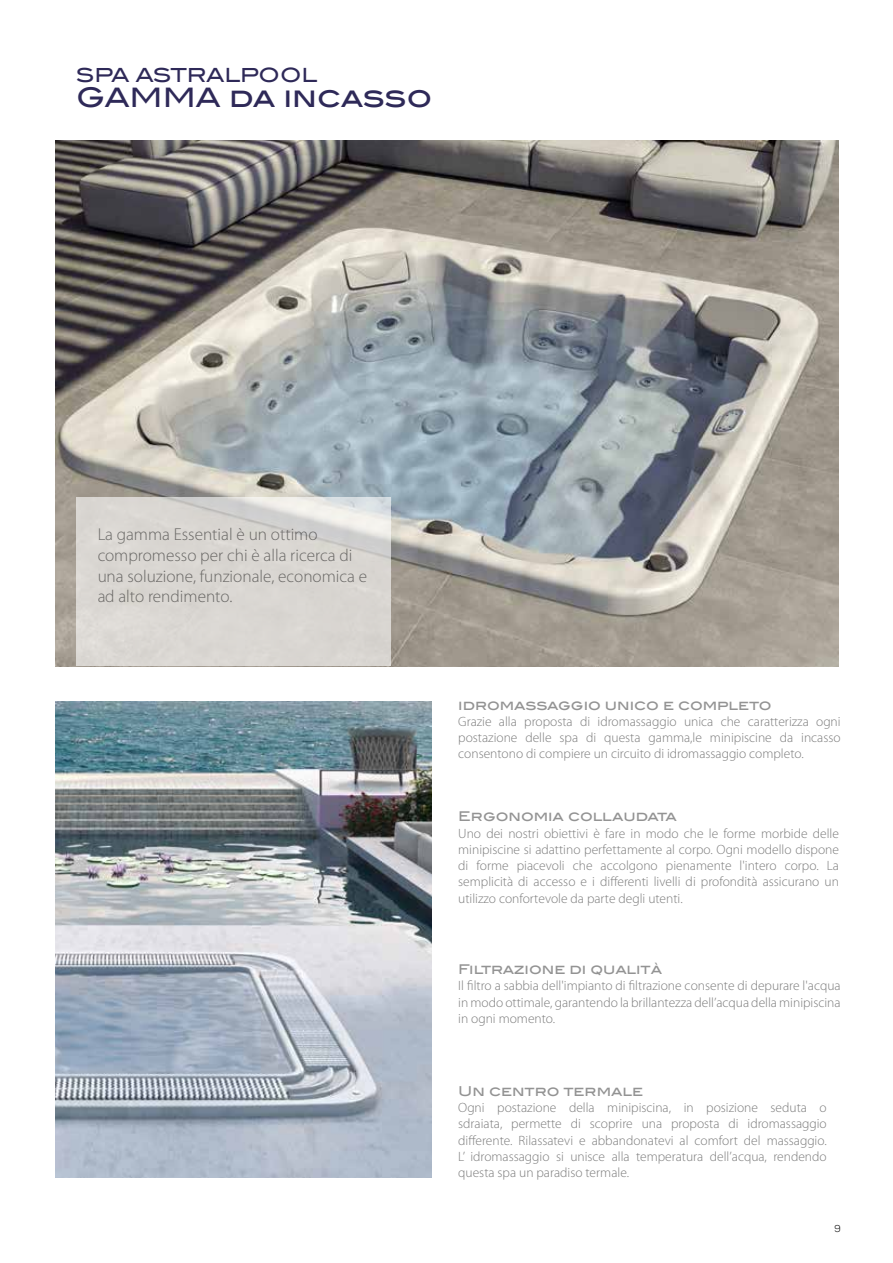
<style>
.page{position:relative;width:893px;height:1263px;background:#fff}
.page>*{position:absolute;margin:0;border:0;box-sizing:border-box;transform-origin:0 0}
.t1{font:500 26.85px "Blair ITC";letter-spacing:-.01em;color:#2e2958}
.t2{font:500 19.5px "Blair ITC";letter-spacing:-.015em;color:#2e2958}
.t3{font:300 17.25px/20.7px "Myriad Pro";color:#7c7c7c}
.t4{font:300 13.5px/16.2px "Myriad Pro";color:#7c7c7c;text-align:justify}
.t5{font:500 13.5px "Blair ITC";color:#939393}
.t6{font:10.5px "Praktika";color:#000}
</style>
<div class="page">
<img style="left:56px;top:140px;width:783px;height:526px">
<svg style="left:76px;top:497px;width:315px;height:169px;fill:#d9d6d2"></svg>
<img style="left:56px;top:702px;width:376px;height:475px">
<h2 class="t2" style="left:76px;top:64px;width:243px">SPA ASTRALPOOL</h2>
<h1 class="t1" style="left:76px;top:81px;width:357px">GAMMA da incasso</h1>
<p class="t3" style="left:97px;top:524px;width:271px">La gamma Essential è un ottimo compromesso per chi è alla ricerca di una soluzione, funzionale, economica e ad alto rendimento.</p>
<p class="t5" style="left:458px;top:697px;width:315px">idromassaggio unico e completo</p>
<p class="t4" style="left:458px;top:714px;width:384px">Grazie alla proposta di idromassaggio unica che caratterizza ogni postazione delle spa di questa gamma,le minipiscine da incasso consentono di compiere un circuito di idromassaggio completo.</p>
<p class="t5" style="left:458px;top:808px;width:220px">Ergonomia collaudata</p>
<p class="t4" style="left:458px;top:825px;width:382px">Uno dei nostri obiettivi è fare in modo che le forme morbide delle minipiscine si adattino perfettamente al corpo. Ogni modello dispone di forme piacevoli che accolgono pienamente l'intero corpo. La semplicità di accesso e i differenti livelli di profondità assicurano un utilizzo confortevole da parte degli utenti.</p>
<p class="t5" style="left:458px;top:961px;width:205px">Filtrazione di qualità</p>
<p class="t4" style="left:458px;top:978px;width:384px">Il filtro a sabbia dell'impianto di filtrazione consente di depurare l'acqua in modo ottimale, garantendo la brillantezza dell’acqua della minipiscina in ogni momento.</p>
<p class="t5" style="left:458px;top:1083px;width:186px">Un centro termale</p>
<p class="t4" style="left:458px;top:1100px;width:370px">Ogni postazione della minipiscina, in posizione seduta o sdraiata, permette di scoprire una proposta di idromassaggio differente. Rilassatevi e abbandonatevi al comfort del massaggio.<br>L’ idromassaggio si unisce alla temperatura dell’acqua, rendendo questa spa un paradiso termale.</p>
<p class="t6" style="left:834px;top:1221px;width:8px">9</p>
</div>
